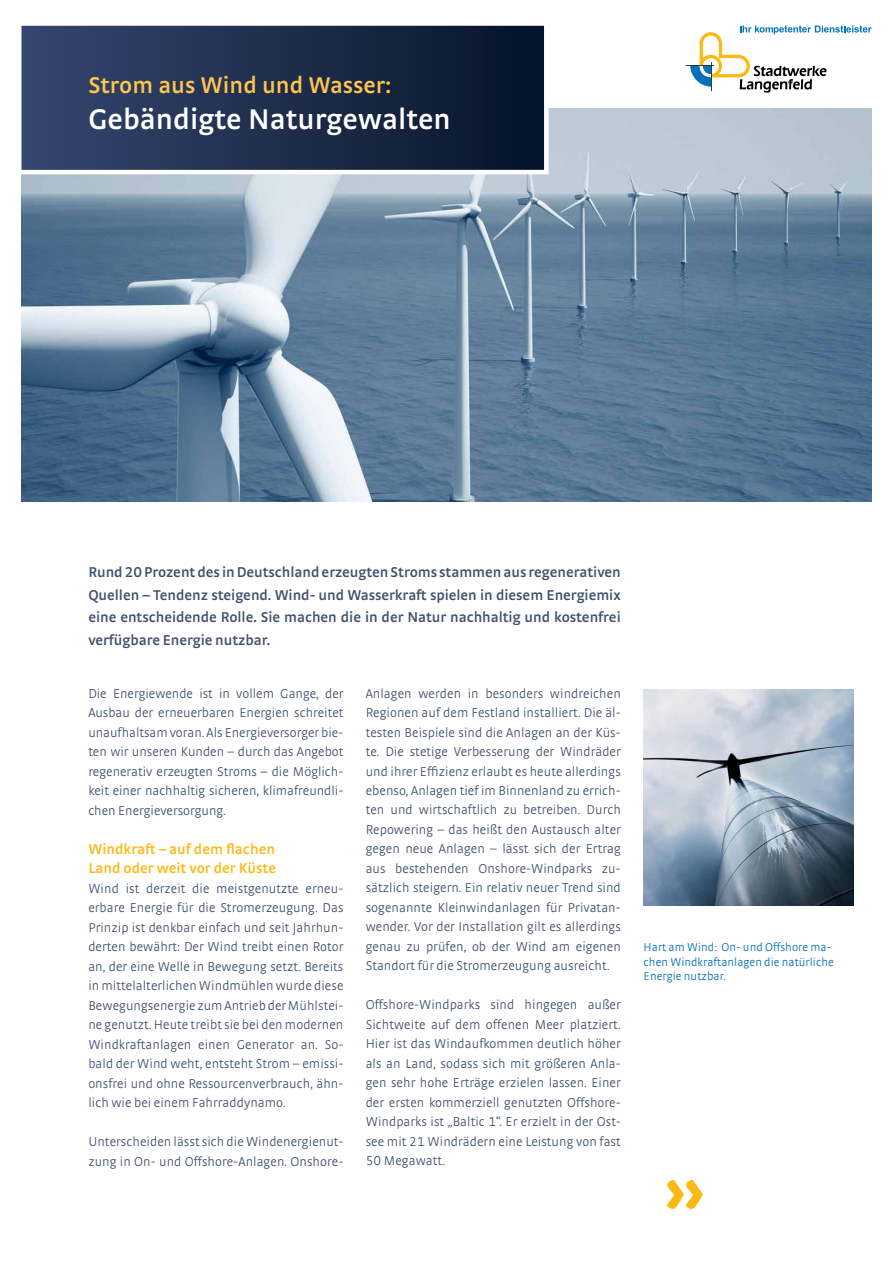
<style>
.page{position:relative;width:893px;height:1263px;background:#fff}
.page>*{position:absolute;margin:0;border:0;box-sizing:border-box;transform-origin:0 0}
.t1{font:600 30px "Strada TF";color:#fff}
.t2{font:600 24px "Strada TF";color:#fec54e}
.t3{font:600 15px/22.5px "Strada TF";letter-spacing:-.005em;color:#41506e;text-align:justify}
.t4{font:600 15px/19.5px "Strada TF";color:#fdb913}
.t5{font:300 13.5px/19.5px "Strada TF";letter-spacing:.005em;color:#41506e;text-align:justify}
.t6{font:300 12px/14.4px "Strada TF";letter-spacing:.005em;color:#006eb7}
</style>
<div class="page">
<svg style="left:667px;top:1180px;width:36px;height:29px"></svg>
<svg style="left:686px;top:26px;width:186px;height:67px"></svg>
<img style="left:21px;top:108px;width:851px;height:394px">
<svg style="left:21px;top:25px;width:530px;height:152px;background:#2a3856"></svg>
<img style="left:644px;top:689px;width:210px;height:217px">
<h2 class="t2" style="left:88px;top:71px;width:305px">Strom aus Wind und Wasser:</h2>
<h1 class="t1" style="left:88px;top:102px;width:364px">Gebändigte Naturgewalten</h1>
<p class="t3" style="left:88px;top:561px;width:534px">Rund 20 Prozent des in Deutschland erzeugten Stroms stammen aus regenerativen Quellen – Tendenz steigend. Wind- und Wasserkraft spielen in diesem Energiemix eine entscheidende Rolle. Sie machen die in der Natur nachhaltig und kostenfrei verfügbare Energie nutzbar.</p>
<p class="t5" style="left:88px;top:683px;width:257px">Die Energiewende ist in vollem Gange, der Ausbau der erneuerbaren Energien schreitet unaufhaltsam voran. Als Energieversorger bie&shy;ten wir unseren Kunden – durch das Angebot regenerativ erzeugten Stroms – die Möglich&shy;keit einer nachhaltig sicheren, klimafreundli&shy;chen Energieversorgung.</p>
<p class="t4" style="left:88px;top:838px;width:189px">Windkraft – auf dem flachen<br>Land oder weit vor der Küste</p>
<p class="t5" style="left:88px;top:878px;width:257px">Wind ist derzeit die meistgenutzte erneu&shy;erbare Energie für die Stromerzeugung. Das Prinzip ist denkbar einfach und seit Jahrhun&shy;derten bewährt: Der Wind treibt einen Rotor an, der eine Welle in Bewegung setzt. Bereits in mittelalterlichen Windmühlen wurde diese Bewegungsenergie zum Antrieb der Mühlstei&shy;ne genutzt. Heute treibt sie bei den modernen Windkraftanlagen einen Generator an. So&shy;bald der Wind weht, entsteht Strom – emissi&shy;onsfrei und ohne Ressourcenverbrauch, ähn&shy;lich wie bei einem Fahrraddynamo.</p>
<p class="t5" style="left:88px;top:1132px;width:257px">Unterscheiden lässt sich die Windenergienut&shy;zung in On- und Offshore-Anlagen. Onshore-</p>
<p class="t5" style="left:366px;top:683px;width:257px">Anlagen werden in besonders windreichen Regionen auf dem Festland installiert. Die äl&shy;testen Beispiele sind die Anlagen an der Küs&shy;te. Die stetige Verbesserung der Windräder und ihrer Effizienz erlaubt es heute allerdings ebenso, Anlagen tief im Binnenland zu errich&shy;ten und wirtschaftlich zu betreiben. Durch Repowering – das heißt den Austausch alter gegen neue Anlagen – lässt sich der Ertrag aus bestehenden Onshore-Windparks zu&shy;sätzlich steigern. Ein relativ neuer Trend sind sogenannte Kleinwindanlagen für Privatan&shy;wender. Vor der Installation gilt es allerdings genau zu prüfen, ob der Wind am eigenen Standort für die Stromerzeugung ausreicht.</p>
<p class="t5" style="left:366px;top:995px;width:257px">Offshore-Windparks sind hingegen außer Sichtweite auf dem offenen Meer platziert.<br>Hier ist das Windaufkommen deutlich höher als an Land, sodass sich mit größeren Anla&shy;gen sehr hohe Erträge erzielen lassen. Einer der ersten kommerziell genutzten Offshore-Windparks ist „Baltic 1“. Er erzielt in der Ost&shy;see mit 21 Windrädern eine Leistung von fast 50 Megawatt.</p>
<p class="t6" style="left:644px;top:940px;width:192px">Hart am Wind: On- und Offshore ma&shy;chen Windkraftanlagen die natürliche<br>Energie nutzbar.</p>
</div>
